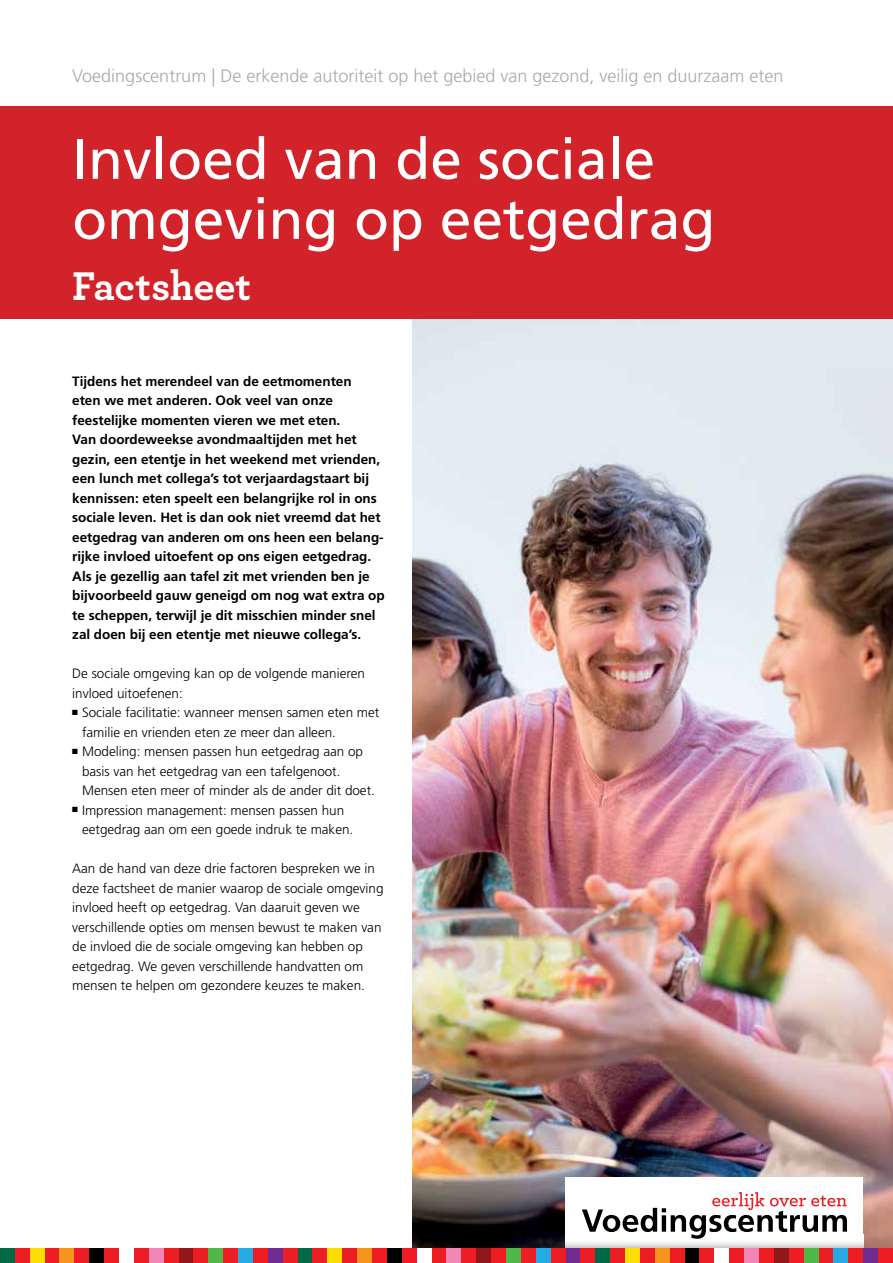
<style>
.page{position:relative;width:893px;height:1263px;background:#fff}
.page>*{position:absolute;margin:0;border:0;box-sizing:border-box;transform-origin:0 0}
.t1{font:57px/60px "Frutiger";color:#fff}
.t2{font:700 42px "Archer";letter-spacing:-.005em;color:#fff}
.t3{font:300 18px "Frutiger";color:#a7a9ac}
.t4{font:300 13.5px/19.5px "Frutiger";color:#000}
.t5{font:700 13.5px/19.5px "Frutiger";color:#000}
</style>
<div class="page">
<img style="left:412px;top:319px;width:481px;height:929px">
<div style="left:566px;top:1178px;width:297px;height:71px;background:#fff"></div>
<svg style="left:566px;top:1242px;width:297px;height:6px"></svg>
<svg style="left:582px;top:1192px;width:265px;height:47px"></svg>
<div style="left:0;top:1248px;width:15px;height:15px;background:#016945"></div>
<div style="left:15px;top:1248px;width:15px;height:15px;background:#ed1d24"></div>
<div style="left:30px;top:1248px;width:15px;height:15px;background:#fd0"></div>
<div style="left:45px;top:1248px;width:15px;height:15px;background:#ed1d24"></div>
<div style="left:60px;top:1248px;width:14px;height:15px;background:#f7941e"></div>
<div style="left:74px;top:1248px;width:15px;height:15px;background:#ed1d24"></div>
<div style="left:89px;top:1248px;width:15px;height:15px;background:#000"></div>
<div style="left:104px;top:1248px;width:15px;height:15px;background:#ed1d24"></div>
<div style="left:134px;top:1248px;width:15px;height:15px;background:#ed1d24"></div>
<div style="left:149px;top:1248px;width:15px;height:15px;background:#f287b7"></div>
<div style="left:164px;top:1248px;width:15px;height:15px;background:#ed1d24"></div>
<div style="left:179px;top:1248px;width:14px;height:15px;background:#90181b"></div>
<div style="left:193px;top:1248px;width:15px;height:15px;background:#ed1d24"></div>
<div style="left:208px;top:1248px;width:15px;height:15px;background:#50b848"></div>
<div style="left:223px;top:1248px;width:15px;height:15px;background:#ed1d24"></div>
<div style="left:238px;top:1248px;width:15px;height:15px;background:#27aae1"></div>
<div style="left:253px;top:1248px;width:15px;height:15px;background:#ed1d24"></div>
<div style="left:268px;top:1248px;width:15px;height:15px;background:#6f2c91"></div>
<div style="left:283px;top:1248px;width:15px;height:15px;background:#ed1d24"></div>
<div style="left:298px;top:1248px;width:15px;height:15px;background:#016945"></div>
<div style="left:313px;top:1248px;width:14px;height:15px;background:#ed1d24"></div>
<div style="left:327px;top:1248px;width:15px;height:15px;background:#fd0"></div>
<div style="left:342px;top:1248px;width:15px;height:15px;background:#ed1d24"></div>
<div style="left:357px;top:1248px;width:15px;height:15px;background:#f7941e"></div>
<div style="left:372px;top:1248px;width:15px;height:15px;background:#ed1d24"></div>
<div style="left:387px;top:1248px;width:15px;height:15px;background:#000"></div>
<div style="left:402px;top:1248px;width:15px;height:15px;background:#ed1d24"></div>
<div style="left:432px;top:1248px;width:14px;height:15px;background:#ed1d24"></div>
<div style="left:446px;top:1248px;width:15px;height:15px;background:#f287b7"></div>
<div style="left:461px;top:1248px;width:15px;height:15px;background:#ed1d24"></div>
<div style="left:476px;top:1248px;width:15px;height:15px;background:#90181b"></div>
<div style="left:491px;top:1248px;width:15px;height:15px;background:#ed1d24"></div>
<div style="left:506px;top:1248px;width:15px;height:15px;background:#50b848"></div>
<div style="left:521px;top:1248px;width:15px;height:15px;background:#ed1d24"></div>
<div style="left:536px;top:1248px;width:15px;height:15px;background:#27aae1"></div>
<div style="left:551px;top:1248px;width:15px;height:15px;background:#ed1d24"></div>
<div style="left:566px;top:1248px;width:14px;height:15px;background:#6f2c91"></div>
<div style="left:580px;top:1248px;width:15px;height:15px;background:#ed1d24"></div>
<div style="left:595px;top:1248px;width:15px;height:15px;background:#016945"></div>
<div style="left:610px;top:1248px;width:15px;height:15px;background:#ed1d24"></div>
<div style="left:625px;top:1248px;width:15px;height:15px;background:#fd0"></div>
<div style="left:640px;top:1248px;width:15px;height:15px;background:#ed1d24"></div>
<div style="left:655px;top:1248px;width:15px;height:15px;background:#f7941e"></div>
<div style="left:670px;top:1248px;width:15px;height:15px;background:#ed1d24"></div>
<div style="left:685px;top:1248px;width:14px;height:15px;background:#000"></div>
<div style="left:699px;top:1248px;width:15px;height:15px;background:#ed1d24"></div>
<div style="left:729px;top:1248px;width:15px;height:15px;background:#ed1d24"></div>
<div style="left:744px;top:1248px;width:15px;height:15px;background:#f287b7"></div>
<div style="left:759px;top:1248px;width:15px;height:15px;background:#ed1d24"></div>
<div style="left:774px;top:1248px;width:15px;height:15px;background:#90181b"></div>
<div style="left:789px;top:1248px;width:15px;height:15px;background:#ed1d24"></div>
<div style="left:804px;top:1248px;width:14px;height:15px;background:#50b848"></div>
<div style="left:818px;top:1248px;width:15px;height:15px;background:#ed1d24"></div>
<div style="left:833px;top:1248px;width:15px;height:15px;background:#27aae1"></div>
<div style="left:848px;top:1248px;width:15px;height:15px;background:#ed1d24"></div>
<div style="left:863px;top:1248px;width:15px;height:15px;background:#6f2c91"></div>
<div style="left:878px;top:1248px;width:15px;height:15px;background:#ed1d24"></div>
<div style="left:0;top:106px;width:893px;height:213px;background:#d2232a"></div>
<h3 class="t3" style="left:72px;top:65px;width:713px">Voedingscentrum | De erkende autoriteit op het gebied van gezond, veilig en duurzaam eten</h3>
<h1 class="t1" style="left:72px;top:129px;width:644px">Invloed van de sociale omgeving op eetgedrag</h1>
<h2 class="t2" style="left:72px;top:252px;width:180px">Factsheet</h2>
<p class="t5" style="left:72px;top:371px;width:314px">Tijdens het merendeel van de eetmomenten<br>eten we met anderen. Ook veel van onze feestelijke momenten vieren we met eten.<br>Van doordeweekse avondmaaltijden met het gezin, een etentje in het weekend met vrienden, een lunch met collega’s tot verjaardagstaart bij kennissen: eten speelt een belangrijke rol in ons sociale leven. Het is dan ook niet vreemd dat het eetgedrag van anderen om ons heen een belang&shy;rijke invloed uitoefent op ons eigen eetgedrag.<br>Als je gezellig aan tafel zit met vrienden ben je bijvoorbeeld gauw geneigd om nog wat extra op te scheppen, terwijl je dit misschien minder snel zal doen bij een etentje met nieuwe collega’s.</p>
<p class="t4" style="left:72px;top:664px;width:294px">De sociale omgeving kan op de volgende manieren invloed uitoefenen:</p>
<p class="t4" style="left:82px;top:703px;width:299px;text-indent:-10px">■ Sociale facilitatie: wanneer mensen samen eten met familie en vrienden eten ze meer dan alleen.</p>
<p class="t4" style="left:82px;top:742px;width:294px;text-indent:-10px">■ Modeling: mensen passen hun eetgedrag aan op basis van het eetgedrag van een tafelgenoot.<br>Mensen eten meer of minder als de ander dit doet.</p>
<p class="t4" style="left:82px;top:800px;width:273px;text-indent:-10px">■ Impression management: mensen passen hun eetgedrag aan om een goede indruk te maken.</p>
<p class="t4" style="left:72px;top:859px;width:313px">Aan de hand van deze drie factoren bespreken we in deze factsheet de manier waarop de sociale omgeving invloed heeft op eetgedrag. Van daaruit geven we verschillende opties om mensen bewust te maken van de invloed die de sociale omgeving kan hebben op eetgedrag. We geven verschillende handvatten om mensen te helpen om gezondere keuzes te maken.</p>
</div>
